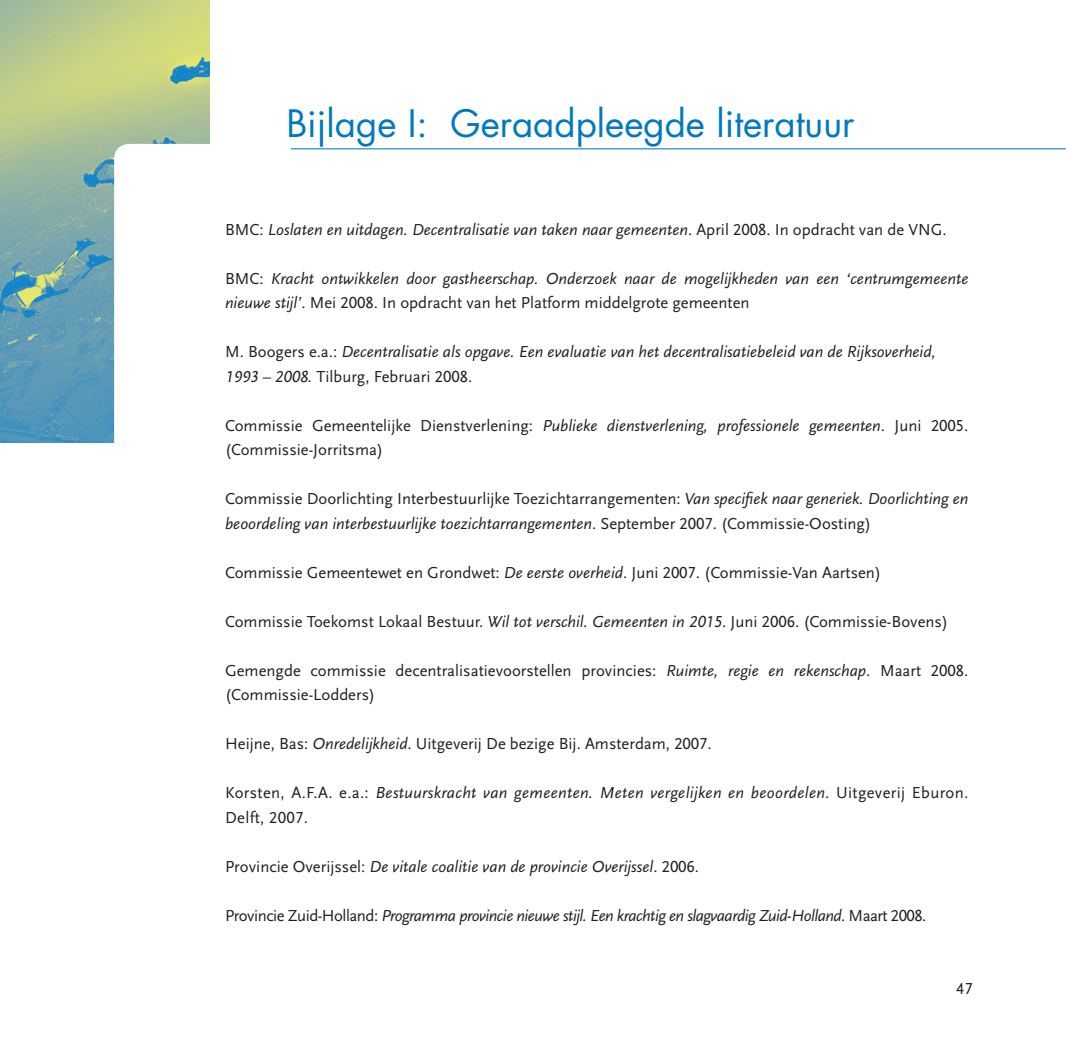
<style>
.page{position:relative;width:1066px;height:1042px;background:#fff}
.page>*{position:absolute;margin:0;border:0;box-sizing:border-box;transform-origin:0 0}
.t1{font:36.75px "Futura";color:#0079c2}
.t2{font:16.62px/24.5px "Scala Sans LF";color:#231f20}
.t3{font:italic 16.62px/24.5px "Scala Sans LF";color:#231f20}
.t4{font:italic 16.62px/24.5px "Scala Sans LF";letter-spacing:.02em;color:#231f20}
.t5{font:italic 16.62px "Scala Sans LF";letter-spacing:-.03em;color:#231f20}
.s1{font-style:normal}
.s2{font-style:italic}
</style>
<div class="page">
<img style="left:0;top:0;width:209px;height:443px">
<svg style="left:114px;top:144px;width:952px;height:299px"></svg>
<hr style="left:291px;top:148px;width:775px;height:1px;background:#0079c2">
<h1 class="t1" style="left:286px;top:100px;width:570px">Bijlage I: Geraadpleegde literatuur</h1>
<p class="t3" style="left:225px;top:217px;width:723px"><span class="s1">BMC:</span> Loslaten en uitdagen. Decentralisatie van taken naar gemeenten<span class="s1">. April 2008. In opdracht van de VNG.</span></p>
<p class="t3" style="left:225px;top:266px;width:745px"><span class="s1">BMC:</span> Kracht ontwikkelen door gastheerschap. Onderzoek naar de mogelijkheden van een ‘centrumgemeente nieuwe stijl’<span class="s1">. Mei 2008. In opdracht van het Platform middelgrote gemeenten</span></p>
<p class="t3" style="left:225px;top:339px;width:712px"><span class="s1">M. Boogers e.a.:</span> Decentralisatie als opgave. Een evaluatie van het decentralisatiebeleid van de Rijksoverheid,<br>1993 – 2008. <span class="s1">Tilburg, Februari 2008.</span></p>
<p class="t2" style="left:225px;top:413px;width:745px">Commissie Gemeentelijke Dienstverlening: <span class="s2">Publieke dienstverlening, professionele gemeenten</span>. Juni 2005. (Commissie-Jorritsma)</p>
<p class="t2" style="left:225px;top:486px;width:745px">Commissie Doorlichting Interbestuurlijke Toezichtarrangementen: <span class="s2">Van specifiek naar generiek. Doorlichting en beoordeling van interbestuurlijke toezichtarrangementen</span>. September 2007. (Commissie-Oosting)</p>
<p class="t2" style="left:225px;top:560px;width:657px">Commissie Gemeentewet en Grondwet: <span class="s2">De eerste overheid</span>. Juni 2007. (Commissie-Van Aartsen)</p>
<p class="t2" style="left:225px;top:609px;width:724px">Commissie Toekomst Lokaal Bestuur. <span class="s2">Wil tot verschil. Gemeenten in 2015</span>. Juni 2006. (Commissie-Bovens)</p>
<p class="t2" style="left:225px;top:658px;width:745px">Gemengde commissie decentralisatievoorstellen provincies: <span class="s2">Ruimte, regie en rekenschap</span>. Maart 2008. (Commissie-Lodders)</p>
<p class="t2" style="left:225px;top:731px;width:488px">Heijne, Bas: <span class="s2">Onredelijkheid</span>. Uitgeverij De bezige Bij. Amsterdam, 2007.</p>
<p class="t4" style="left:225px;top:780px;width:745px"><span class="s1">Korsten, A.F.A. e.a.:</span> Bestuurskracht van gemeenten. Meten vergelijken en beoordelen<span class="s1">. Uitgeverij Eburon.<br>Delft, 2007.</span></p>
<p class="t3" style="left:225px;top:854px;width:475px"><span class="s1">Provincie Overijssel:</span> De vitale coalitie van de provincie Overijssel<span class="s1">. 2006.</span></p>
<p class="t5" style="left:225px;top:905px;width:703px"><span class="s1">Provincie Zuid-Holland:</span> Programma provincie nieuwe stijl. Een krachtig en slagvaardig Zuid-Holland<span class="s1">. Maart 2008.</span></p>
<p class="t2" style="left:956px;top:976px;width:18px">47</p>
</div>
